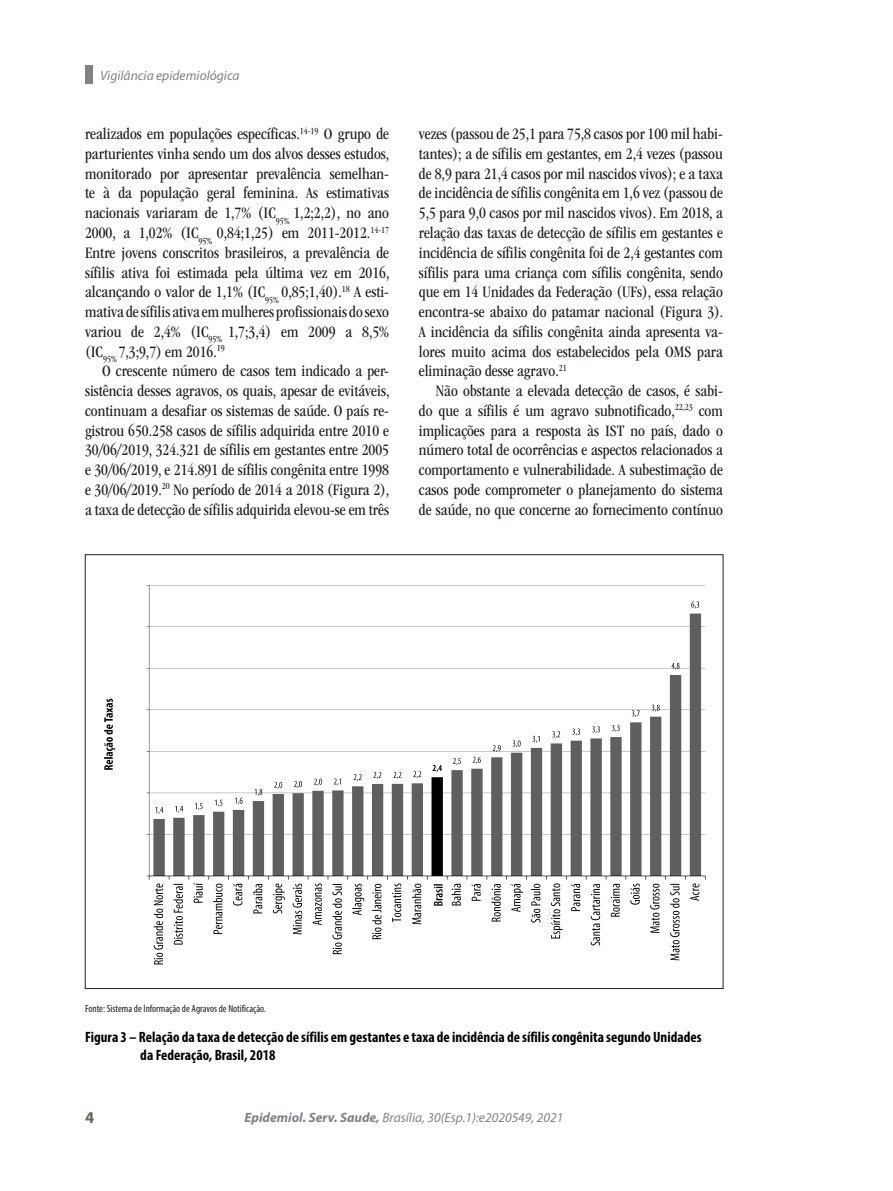
<style>
.page{position:relative;width:893px;height:1191px;background:#fff}
.page>*{position:absolute;margin:0;border:0;box-sizing:border-box;transform-origin:0 0}
.texto_nor{font:condensed 16.5px/19.8px "ITC Garamond Std";color:#231f20;text-align:justify}
.t1{font:700 16.5px "Myriad Pro";color:#6b6360}
.titulo_tab_fig{font:700 condensed 15px/18px "Myriad Pro";color:#000}
.t2{font:italic 13.5px "Myriad Pro";color:#808285}
.legenda_esq{font:condensed 10.5px "Myriad Pro";color:#231f20}
.s1{font-weight:700}
</style>
<div class="page">
<div style="left:85px;top:65px;width:8px;height:19px;background:#808285"></div>
<img style="left:104px;top:585px;width:602px;height:380px">
<p class="t2" style="left:100px;top:67px;width:141px">Vigilância epidemiológica</p>
<p class="texto_nor" style="left:85px;top:124px;width:306px">realizados em populações específicas.<sup>14-19</sup> O grupo de parturientes vinha sendo um dos alvos desses estudos, monitorado por apresentar prevalência semelhan&shy;te à da população geral feminina. As estimativas nacionais variaram de 1,7% (IC<sub>95%</sub> 1,2;2,2), no ano 2000, a 1,02% (IC<sub>95%</sub> 0,84;1,25) em 2011-2012.<sup>14-17<br></sup>Entre jovens conscritos brasileiros, a prevalência de sífilis ativa foi estimada pela última vez em 2016, alcançando o valor de 1,1% (IC<sub>95%</sub> 0,85;1,40).<sup>18</sup> A esti&shy;mativa de sífilis ativa em mulheres profissionais do sexo variou de 2,4% (IC<sub>95%</sub> 1,7;3,4) em 2009 a 8,5% (IC<sub>95%</sub> 7,3;9,7) em 2016.<sup>19</sup></p>
<p class="texto_nor" style="left:85px;top:361px;width:306px;text-indent:17px">O crescente número de casos tem indicado a per&shy;sistência desses agravos, os quais, apesar de evitáveis, continuam a desafiar os sistemas de saúde. O país re&shy;gistrou 650.258 casos de sífilis adquirida entre 2010 e 30/06/2019, 324.321 de sífilis em gestantes entre 2005 e 30/06/2019, e 214.891 de sífilis congênita entre 1998 e 30/06/2019.<sup>20</sup> No período de 2014 a 2018 (Figura 2), a taxa de detecção de sífilis adquirida elevou-se em três</p>
<p class="texto_nor" style="left:419px;top:124px;width:306px">vezes (passou de 25,1 para 75,8 casos por 100 mil habi&shy;tantes); a de sífilis em gestantes, em 2,4 vezes (passou de 8,9 para 21,4 casos por mil nascidos vivos); e a taxa de incidência de sífilis congênita em 1,6 vez (passou de 5,5 para 9,0 casos por mil nascidos vivos). Em 2018, a relação das taxas de detecção de sífilis em gestantes e incidência de sífilis congênita foi de 2,4 gestantes com sífilis para uma criança com sífilis congênita, sendo que em 14 Unidades da Federação (UFs), essa relação encontra-se abaixo do patamar nacional (Figura 3).<br>A incidência da sífilis congênita ainda apresenta va&shy;lores muito acima dos estabelecidos pela OMS para eliminação desse agravo.<sup>21</sup></p>
<p class="texto_nor" style="left:419px;top:381px;width:306px;text-indent:17px">Não obstante a elevada detecção de casos, é sabi&shy;do que a sífilis é um agravo subnotificado,<sup>22,23</sup> com implicações para a resposta às IST no país, dado o número total de ocorrências e aspectos relacionados a comportamento e vulnerabilidade. A subestimação de casos pode comprometer o planejamento do sistema de saúde, no que concerne ao fornecimento contínuo</p>
<p class="legenda_esq" style="left:85px;top:1001px;width:182px">Fonte: Sistema de Informação de Agravos de Notificação.</p>
<p class="titulo_tab_fig" style="left:140px;top:1028px;width:563px;text-indent:-55px">Figura 3 – Relação da taxa de detecção de sífilis em gestantes e taxa de incidência de sífilis congênita segundo Unidades da Federação, Brasil, 2018</p>
<p class="t1" style="left:85px;top:1106px;width:11px">4</p>
<p class="t2" style="left:244px;top:1108px;width:320px"><span class="s1">Epidemiol. Serv. Saude,</span> Brasília, 30(Esp.1):e2020549, 2021</p>
</div>
